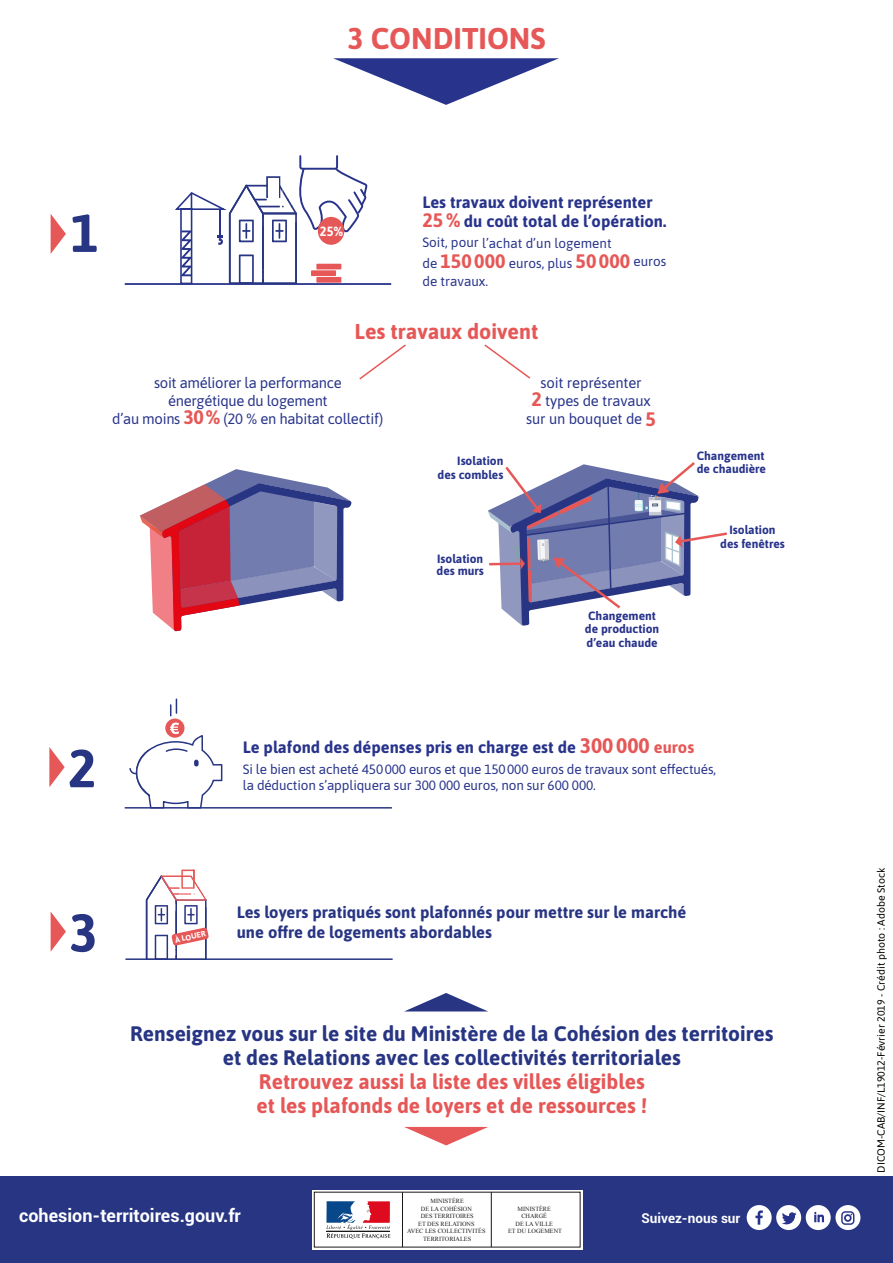
<style>
.page{position:relative;width:893px;height:1263px;background:#fff}
.page>*{position:absolute;margin:0;border:0;box-sizing:border-box;transform-origin:0 0}
.t1{font:700 53.25px "Asap";color:#283583}
.t2{font:700 30px "Asap";color:#e65857}
.t3{font:700 21.45px "Asap";color:#e65857}
.t4{font:700 21px/24px "Asap";color:#283583;text-align:center}
.t5{font:700 21px/24px "Asap";color:#e65857}
.t6{font:700 18px "Roboto";color:#fff}
.t7{font:700 16.5px/19.5px "Asap";color:#28348b}
.t8{font:700 16.5px/19.5px "Asap";color:#283583}
.t9{font:14.85px/18px "Asap";letter-spacing:-.02em;color:#28348b;text-align:center}
.t10{font:13.5px/19.5px "Asap";letter-spacing:-.01em;color:#28348b}
.t11{font:700 13.5px "Roboto";color:#fff}
.t12{font:700 13.35px "Asap";color:#fff;scale:.95 1}
.t13{font:700 12px/13.5px "Asap";color:#28348b}
.t14{font:10.5px "Asap";color:#000}
.t15{font:700 7.95px "Asap";color:#fff}
.t16{font:6.3px/7.5px "Times New Roman";color:#1a171b;text-align:center}
.s1{font-size:19.5px;color:#e65857}
.s2{font-weight:700;font-size:19.5px;color:#e65857}
.s3{font-size:21px;color:#e65857}
.s4{color:#e65857}
</style>
<div class="page">
<div style="left:0;top:1177px;width:893px;height:86px;background:#283583"></div>
<svg style="left:333px;top:58px;width:226px;height:47px"></svg>
<hr style="left:125px;top:283px;width:266px;height:2px;background:#28348b">
<svg style="left:174px;top:155px;width:195px;height:130px"></svg>
<div style="left:266px;top:176px;width:14px;height:22px;border:2px solid #283583"></div>
<div style="left:268px;top:178px;width:11px;height:23px;background:#fff"></div>
<svg style="left:488px;top:462px;width:239px;height:164px"></svg>
<svg style="left:51px;top:214px;width:15px;height:40px"></svg>
<svg style="left:51px;top:912px;width:15px;height:39px"></svg>
<hr style="left:125px;top:958px;width:268px;height:2px;background:#283583">
<div style="left:312px;top:1190px;width:270px;height:59px;background:linear-gradient(to bottom,#6e6c6f,#6e6c6f)"></div>
<div style="left:314px;top:1192px;width:266px;height:55px;background:#fff"></div>
<svg style="left:326px;top:1201px;width:64px;height:38px"></svg>
<hr style="left:402px;top:1192px;width:1px;height:55px;background:#1a171b">
<hr style="left:491px;top:1192px;width:1px;height:55px;background:#1a171b">
<div style="left:776px;top:1205px;width:25px;height:25px;background:#fff;border-radius:50%"></div>
<svg style="left:782px;top:1212px;width:15px;height:12px"></svg>
<div style="left:747px;top:1205px;width:25px;height:25px;background:#fff;border-radius:50%"></div>
<div style="left:806px;top:1205px;width:25px;height:25px;background:#fff;border-radius:50%"></div>
<svg style="left:814px;top:1212px;width:10px;height:10px"></svg>
<div style="left:835px;top:1205px;width:25px;height:25px;background:#fff;border-radius:50%"></div>
<svg style="left:841px;top:1211px;width:13px;height:14px"></svg>
<svg style="left:755px;top:1210px;width:8px;height:15px"></svg>
<svg style="left:140px;top:469px;width:212px;height:162px"></svg>
<svg style="left:359px;top:344px;width:47px;height:36px"></svg>
<svg style="left:484px;top:344px;width:47px;height:35px"></svg>
<svg style="left:49px;top:747px;width:16px;height:40px"></svg>
<svg style="left:170px;top:698px;width:7px;height:18px"></svg>
<svg style="left:165px;top:718px;width:19px;height:20px"></svg>
<svg style="left:129px;top:722px;width:93px;height:85px"></svg>
<hr style="left:125px;top:807px;width:267px;height:1px;background:#283583">
<svg style="left:405px;top:993px;width:82px;height:18px"></svg>
<svg style="left:404px;top:1127px;width:84px;height:18px"></svg>
<svg style="left:146px;top:869px;width:63px;height:90px"></svg>
<h2 class="t2" style="left:347px;top:17px;width:200px">3 CONDITIONS</h2>
<h1 class="t1" style="left:71px;top:195px;width:30px">1</h1>
<p class="t12" style="left:320px;top:221px;width:26px">25%</p>
<p class="t7" style="left:422px;top:191px;width:245px">Les travaux doivent représenter<br><span class="s1">25%</span> du coût total de l’opération.</p>
<p class="t10" style="left:422px;top:233px;width:246px">Soit, pour l’achat d’un logement<br>de <span class="s2">150000</span> euros, plus <span class="s2">50000</span> euros</p>
<p class="t10" style="left:422px;top:271px;width:67px">de travaux.</p>
<h3 class="t3" style="left:355px;top:316px;width:185px">Les travaux doivent</h3>
<p class="t9" style="left:112px;top:373px;width:273px">soit améliorer la performance<br>énergétique du logement<br>d’au moins <span class="s2">30%</span> (20 % en habitat collectif)</p>
<p class="t13" style="left:438px;top:454px;width:67px;text-align:right">Isolation des combles</p>
<p class="t9" style="left:526px;top:373px;width:131px">soit représenter<br><span class="s2">2</span> types de travaux sur un bouquet de <span class="s2">5</span></p>
<p class="t13" style="left:437px;top:552px;width:49px;line-height:12px">Isolation des murs</p>
<p class="t13" style="left:585px;top:608px;width:76px">Changement de production d’eau chaude</p>
<p class="t13" style="left:697px;top:448px;width:71px">Changement de chaudière</p>
<p class="t13" style="left:720px;top:523px;width:66px;text-align:center">Isolation des fenêtres</p>
<h1 class="t1" style="left:68px;top:731px;width:30px">2</h1>
<p class="t7" style="left:243px;top:736px;width:453px">Le plafond des dépenses pris en charge est de <span class="s3">300000</span> <span class="s4">euros</span></p>
<p class="t10" style="left:243px;top:758px;width:475px">Si le bien est acheté 450000 euros et que 150000 euros de travaux sont effectués,</p>
<p class="t10" style="left:243px;top:775px;width:355px">la déduction s’appliquera sur 300 000 euros, non sur 600 000.</p>
<h1 class="t1" style="left:69px;top:895px;width:30px">3</h1>
<p class="t8" style="left:237px;top:902px;width:451px">Les loyers pratiqués sont plafonnés pour mettre sur le marché une offre de logements abordables</p>
<p class="t15" style="left:174px;top:934px;width:32px;rotate:-12deg">À LOUER</p>
<h3 class="t4" style="left:130px;top:1020px;width:645px">Renseignez vous sur le site du Ministère de la Cohésion des territoires et des Relations avec les collectivités territoriales</h3>
<h3 class="t5" style="left:256px;top:1068px;width:392px">Retrouvez aussi la liste des villes éligibles et les plafonds de loyers et de ressources !</h3>
<p class="t16" style="left:407px;top:1197px;width:80px">MINISTÈRE<br>DE LA COHÉSION<br>DES TERRITOIRES<br>ET DES RELATIONS<br>AVEC LES COLLECTIVITÉS<br>TERRITORIALES</p>
<p class="t16" style="left:508px;top:1204px;width:55px">MINISTÈRE<br>CHARGÉ<br>DE LA VILLE<br>ET DU LOGEMENT</p>
<h3 class="t6" style="left:19px;top:1203px;width:223px">cohesion-territoires.gouv.fr</h3>
<p class="t11" style="left:642px;top:1209px;width:100px">Suivez-nous sur</p>
<p class="t14" style="left:874px;top:1172px;width:306px;rotate:-90deg">DICOM-CAB/INF/L19012-Février 2019 - Crédit photo : Adobe Stock</p>
</div>
